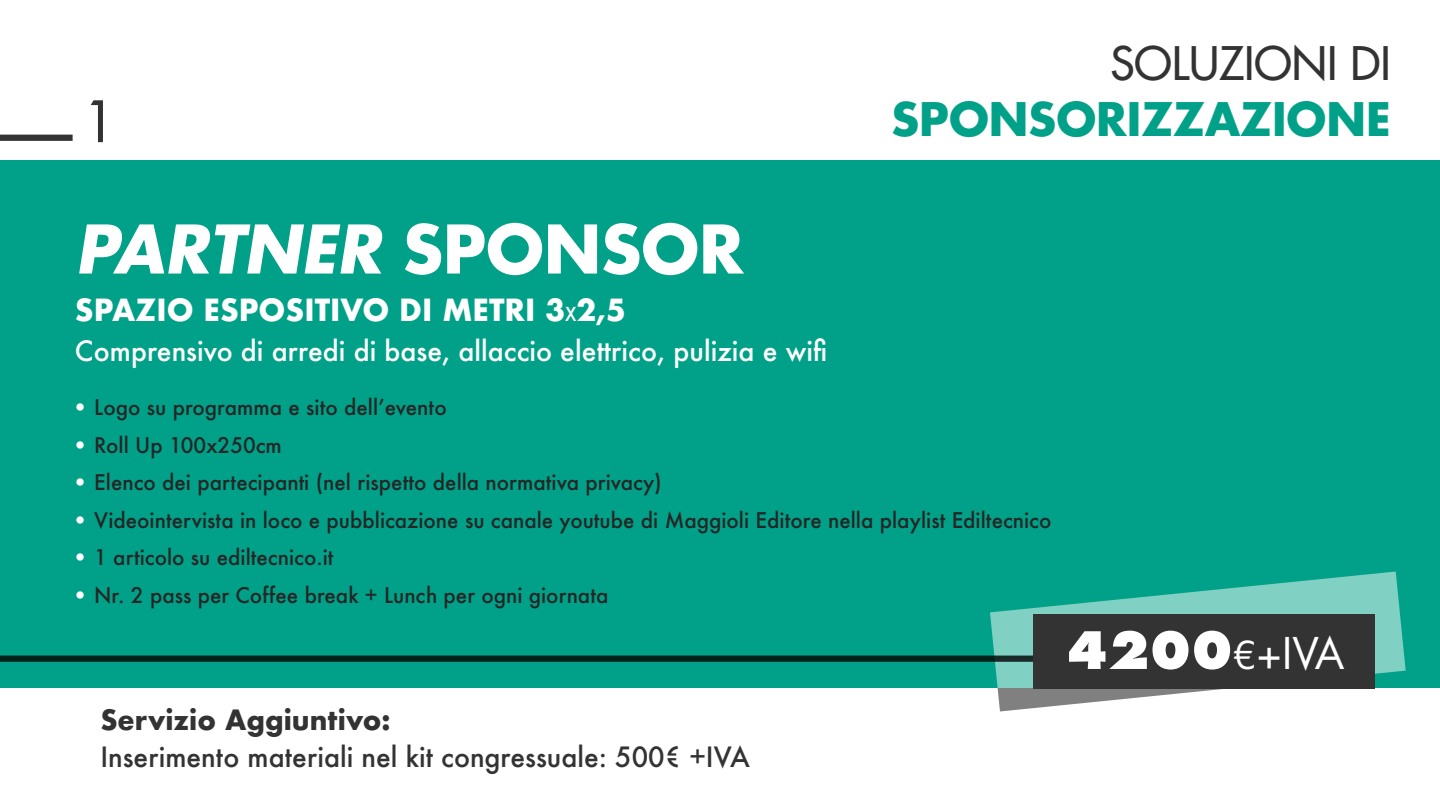
<style>
.page{position:relative;width:1440px;height:810px;background:#fff}
.page>*{position:absolute;margin:0;border:0;box-sizing:border-box;transform-origin:0 0}
.t1{font:italic 700 65.1px "Futura Std";color:#fff}
.t2{font:500 55.5px "Futura Std";color:#333}
.t3{font:800 50.03px "Futura Std";color:#fff}
.t4{font:700 45px "Futura Std";color:#00a188}
.t5{font:500 45px "Futura Std";color:#333}
.t6{font:700 29.7px "Futura";color:#fff}
.t7{font:500 27.22px "Futura";color:#fff}
.t8{font:500 27.22px "Futura";color:#333}
.t9{font:700 27.22px "Futura";color:#333}
.t10{font:500 21px "Futura";color:#262626}
.s1{font-style:normal}
.s2{font-weight:500;font-size:18.75px}
.s3{font-family:"News Gothic Std";font-weight:400;font-size:20.62px;color:#fff}
.s4{font-weight:400;font-size:37.5px}
.s5{font-weight:400;font-size:42.53px}
</style>
<div class="page">
<div style="left:0;top:160px;width:1440px;height:528px;background:#00a188"></div>
<div style="left:0;top:135px;width:73px;height:6px;background:#333"></div>
<svg style="left:990px;top:572px;width:416px;height:139px"></svg>
<div style="left:0;top:656px;width:1110px;height:6px;background:#00201b"></div>
<div style="left:1033px;top:614px;width:342px;height:75px;background:#333"></div>
<h3 class="t5" style="left:1110px;top:35px;width:282px">SOLUZIONI DI</h3>
<h2 class="t2" style="left:84px;top:87px;width:34px">1</h2>
<h3 class="t4" style="left:892px;top:89px;width:501px">SPONSORIZZAZIONE</h3>
<h1 class="t1" style="left:75px;top:206px;width:670px">PARTNER <span class="s1">SPONSOR</span></h1>
<h3 class="t6" style="left:75px;top:288px;width:553px">SPAZIO ESPOSITIVO DI METRI 3<span class="s2">X</span>2,5</h3>
<p class="t7" style="left:75px;top:332px;width:754px">Comprensivo di arredi di base, allaccio elettrico, pulizia e wifi</p>
<p class="t10" style="left:75px;top:393px;width:373px"><span class="s3">•</span> Logo su programma e sito dell’evento</p>
<p class="t10" style="left:75px;top:431px;width:208px"><span class="s3">•</span> Roll Up 100x250cm</p>
<p class="t10" style="left:75px;top:468px;width:588px"><span class="s3">•</span> Elenco dei partecipanti (nel rispetto della normativa privacy)</p>
<p class="t10" style="left:75px;top:506px;width:978px"><span class="s3">•</span> Videointervista in loco e pubblicazione su canale youtube di Maggioli Editore nella playlist Ediltecnico</p>
<p class="t10" style="left:75px;top:543px;width:260px"><span class="s3">•</span> 1 articolo su ediltecnico.it</p>
<p class="t10" style="left:75px;top:581px;width:535px"><span class="s3">•</span> Nr. 2 pass per Coffee break + Lunch per ogni giornata</p>
<p class="t9" style="left:100px;top:700px;width:292px">Servizio Aggiuntivo:</p>
<p class="t8" style="left:100px;top:738px;width:651px">Inserimento materiali nel kit congressuale: 500€ +IVA</p>
<h3 class="t3" style="left:1066px;top:618px;width:279px">4200<span class="s4">€</span><span class="s5">+IVA</span></h3>
</div>
